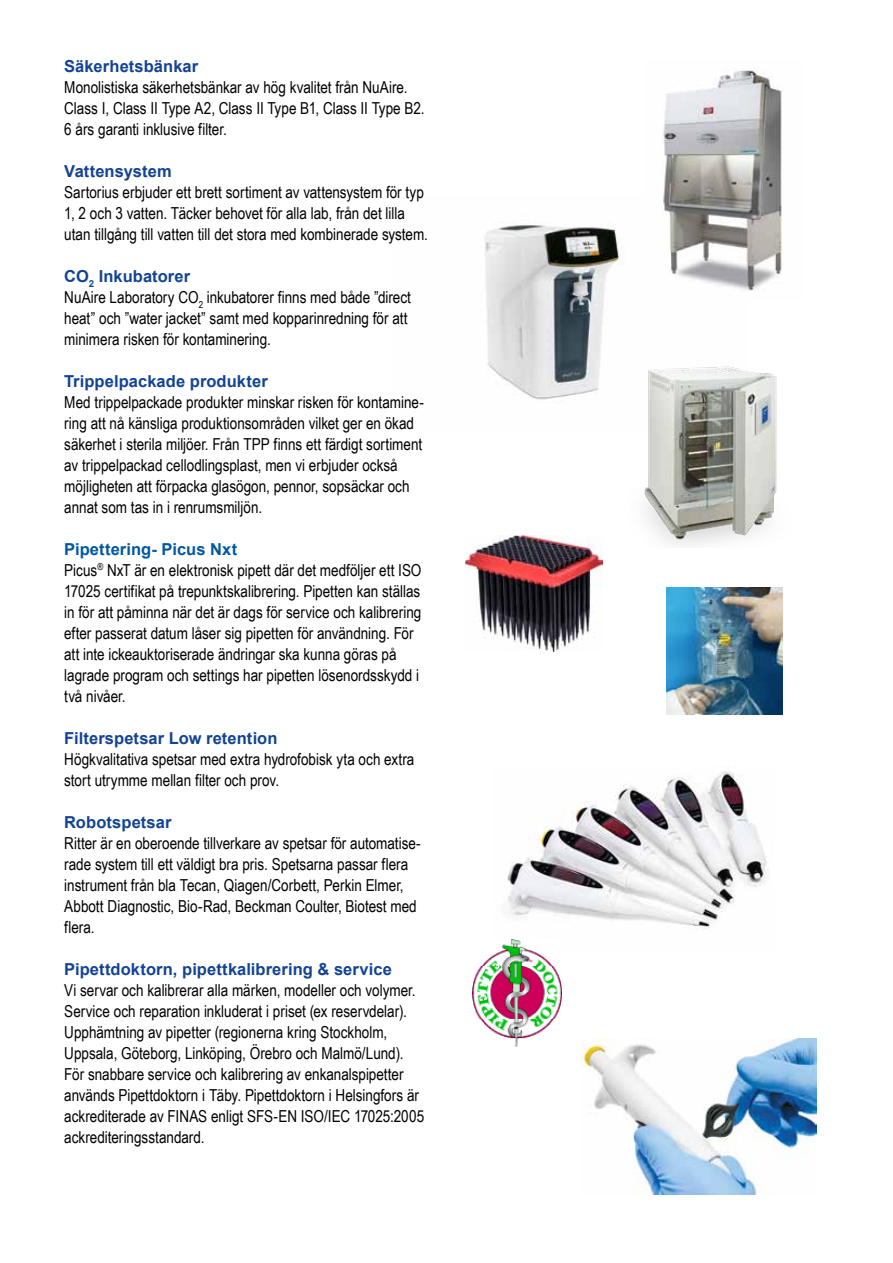
<style>
.page{position:relative;width:893px;height:1263px;background:#fff}
.page>*{position:absolute;margin:0;border:0;box-sizing:border-box;transform-origin:0 0}
.t1{font:16.5px/21px "Arial Narrow";color:#000}
.t2{font:700 16.5px "Arial";letter-spacing:.005em;color:#134395}
.t3{font:700 16.5px "Arial";letter-spacing:.005em;color:#0058a2}
</style>
<div class="page">
<img style="left:484px;top:224px;width:136px;height:176px">
<img style="left:662px;top:68px;width:121px;height:224px">
<img style="left:644px;top:366px;width:133px;height:179px">
<img style="left:667px;top:588px;width:115px;height:126px">
<img style="left:507px;top:771px;width:262px;height:169px">
<img style="left:466px;top:536px;width:137px;height:115px">
<img style="left:472px;top:940px;width:89px;height:106px">
<img style="left:581px;top:1038px;width:235px;height:157px">
<p class="t2" style="left:64px;top:54px;width:135px">Säkerhetsbänkar</p>
<p class="t1" style="left:64px;top:76px;width:362px">Monolistiska säkerhetsbänkar av hög kvalitet från NuAire.<br>Class I, Class II Type A2, Class II Type B1, Class II Type B2.<br>6 års garanti inklusive filter.</p>
<p class="t2" style="left:64px;top:159px;width:109px">Vattensystem</p>
<p class="t1" style="left:64px;top:181px;width:365px">Sartorius erbjuder ett brett sortiment av vattensystem för typ<br>1, 2 och 3 vatten. Täcker behovet för alla lab, från det lilla utan tillgång till vatten till det stora med kombinerade system.</p>
<p class="t2" style="left:64px;top:264px;width:127px">CO<sub>2</sub> Inkubatorer</p>
<p class="t1" style="left:64px;top:286px;width:348px">NuAire Laboratory CO<sub>2</sub> inkubatorer finns med både ”direct heat” och ”water jacket” samt med kopparinredning för att minimera risken för kontaminering.</p>
<p class="t2" style="left:64px;top:369px;width:205px">Trippelpackade produkter</p>
<p class="t1" style="left:64px;top:391px;width:361px">Med trippelpackade produkter minskar risken för kontamine&shy;ring att nå känsliga produktionsområden vilket ger en ökad säkerhet i sterila miljöer. Från TPP finns ett färdigt sortiment av trippelpackad cellodlingsplast, men vi erbjuder också möjligheten att förpacka glasögon, pennor, sopsäckar och annat som tas in i renrumsmiljön.</p>
<p class="t3" style="left:64px;top:537px;width:174px">Pipettering- Picus Nxt</p>
<p class="t1" style="left:64px;top:559px;width:359px">Picus<sup>®</sup> NxT är en elektronisk pipett där det medföljer ett ISO 17025 certifikat på trepunktskalibrering. Pipetten kan ställas in för att påminna när det är dags för service och kalibrering efter passerat datum låser sig pipetten för användning. För att inte ickeauktoriserade ändringar ska kunna göras på lagrade program och settings har pipetten lösenordsskydd i två nivåer.</p>
<p class="t2" style="left:64px;top:726px;width:215px">Filterspetsar Low retention</p>
<p class="t1" style="left:64px;top:748px;width:352px">Högkvalitativa spetsar med extra hydrofobisk yta och extra stort utrymme mellan filter och prov.</p>
<p class="t2" style="left:64px;top:810px;width:109px">Robotspetsar</p>
<p class="t1" style="left:64px;top:832px;width:358px">Ritter är en oberoende tillverkare av spetsar för automatise&shy;rade system till ett väldigt bra pris. Spetsarna passar flera instrument från bla Tecan, Qiagen/Corbett, Perkin Elmer, Abbott Diagnostic, Bio-Rad, Beckman Coulter, Biotest med flera.</p>
<p class="t2" style="left:64px;top:957px;width:329px">Pipettdoktorn, pipettkalibrering &amp; service</p>
<p class="t1" style="left:64px;top:979px;width:361px">Vi servar och kalibrerar alla märken, modeller och volymer.<br>Service och reparation inkluderat i priset (ex reservdelar).<br>Upphämtning av pipetter (regionerna kring Stockholm, Uppsala, Göteborg, Linköping, Örebro och Malmö/Lund).<br>För snabbare service och kalibrering av enkanalspipetter används Pipettdoktorn i Täby. Pipettdoktorn i Helsingfors är ackrediterade av FINAS enligt SFS-EN ISO/IEC 17025:2005 ackrediteringsstandard.</p>
</div>
